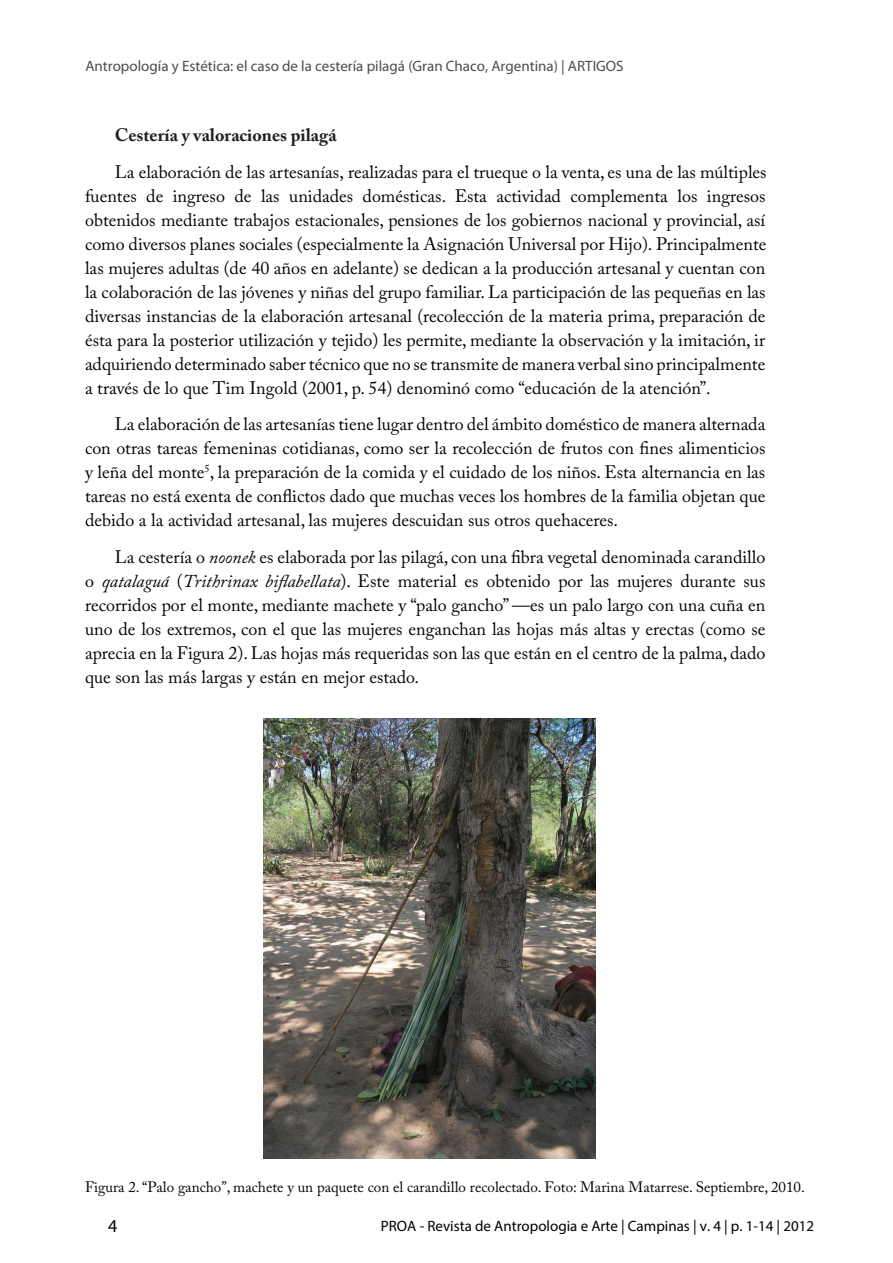
<style>
.page{position:relative;width:893px;height:1263px;background:#fff}
.page>*{position:absolute;margin:0;border:0;box-sizing:border-box;transform-origin:0 0}
.t1{font:18px/24px "Adobe Caslon Pro";color:#040503;text-align:justify}
.t2{font:700 18px "Adobe Caslon Pro";color:#231f20}
.t3{font:18px "Myriad Pro";color:#000}
.t4{font:15px "Adobe Caslon Pro";color:#040503}
.t5{font:15px "Myriad Pro";color:#4c4c4c}
.t6{font:15px "Myriad Pro";color:#000}
.s1{font-style:italic}
</style>
<div class="page">
<img style="left:264px;top:719px;width:332px;height:440px">
<p class="t5" style="left:85px;top:56px;width:540px">Antropología y Estética: el caso de la cestería pilagá (Gran Chaco, Argentina) | ARTIGOS</p>
<p class="t2" style="left:115px;top:124px;width:223px">Cestería y valoraciones pilagá</p>
<p class="t1" style="left:85px;top:159px;width:683px;text-indent:30px">La elaboración de las artesanías, realizadas para el trueque o la venta, es una de las múltiples fuentes de ingreso de las unidades domésticas. Esta actividad complementa los ingresos obtenidos mediante trabajos estacionales, pensiones de los gobiernos nacional y provincial, así como diversos planes sociales (especialmente la Asignación Universal por Hijo). Principalmente las mujeres adultas (de 40 años en adelante) se dedican a la producción artesanal y cuentan con la colaboración de las jóvenes y niñas del grupo familiar. La participación de las pequeñas en las diversas instancias de la elaboración artesanal (recolección de la materia prima, preparación de ésta para la posterior utilización y tejido) les permite, mediante la observación y la imitación, ir adquiriendo determinado saber técnico que no se transmite de manera verbal sino principalmente a través de lo que Tim Ingold (2001, p. 54) denominó como “educación de la atención”.</p>
<p class="t1" style="left:85px;top:412px;width:682px;text-indent:30px">La elaboración de las artesanías tiene lugar dentro del ámbito doméstico de manera alternada con otras tareas femeninas cotidianas, como ser la recolección de frutos con fines alimenticios y leña del monte<sup>5</sup>, la preparación de la comida y el cuidado de los niños. Esta alternancia en las tareas no está exenta de conflictos dado que muchas veces los hombres de la familia objetan que debido a la actividad artesanal, las mujeres descuidan sus otros quehaceres.</p>
<p class="t1" style="left:85px;top:545px;width:682px;text-indent:30px">La cestería o <span class="s1">noonek</span> es elaborada por las pilagá, con una fibra vegetal denominada carandillo o <span class="s1">qatalaguá</span> (<span class="s1">Trithrinax biflabellata</span>). Este material es obtenido por las mujeres durante sus recorridos por el monte, mediante machete y “palo gancho” —es un palo largo con una cuña en uno de los extremos, con el que las mujeres enganchan las hojas más altas y erectas (como se aprecia en la Figura 2). Las hojas más requeridas son las que están en el centro de la palma, dado que son las más largas y están en mejor estado.</p>
<p class="t4" style="left:85px;top:1178px;width:721px">Figura 2. “Palo gancho”, machete y un paquete con el carandillo recolectado. Foto: Marina Matarrese. Septiembre, 2010.</p>
<p class="t3" style="left:108px;top:1214px;width:11px">4</p>
<p class="t6" style="left:381px;top:1216px;width:435px">PROA - Revista de Antropologia e Arte | Campinas | v. 4 | p. 1-14 | 2012</p>
</div>
